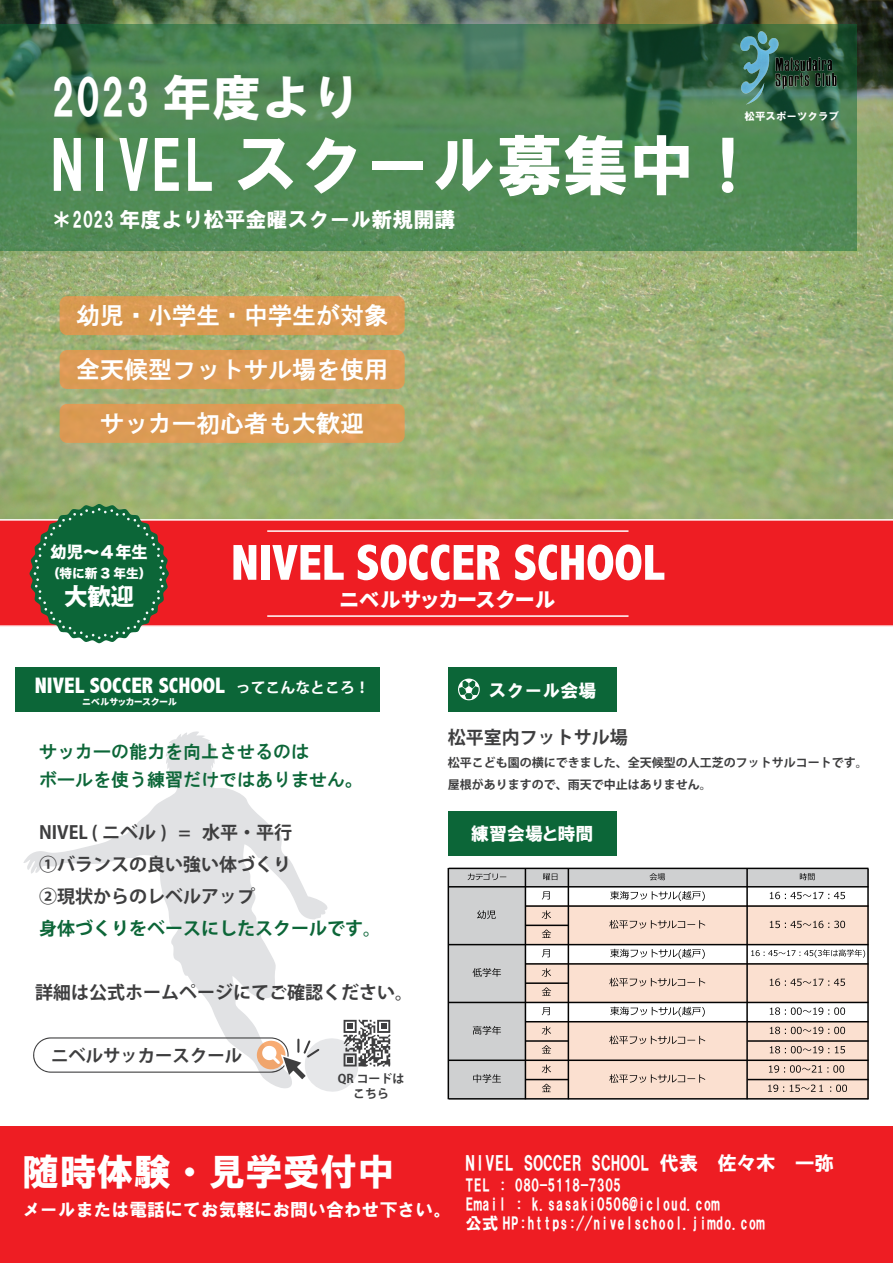
<style>
.page{position:relative;width:893px;height:1263px;background:#fff}
.page>*{position:absolute;margin:0;border:0;box-sizing:border-box;transform-origin:0 0}
.t1{font:66px "HG Soei Kakugothic UB";color:#fff}
.t2{font:800 condensed 51px "Abadi";color:#fff}
.t3{font:49.5px "HG Soei Kakugothic UB";color:#fff}
.t4{font:37.2px "HG Soei Kakugothic UB";color:#fff}
.t5{font:24px "HG Gothic E";color:#fff}
.t6{font:800 23.4px "Koz Go Pro";color:#fff}
.t7{font:800 condensed 22.35px "Abadi";color:#fff}
.t8{font:21px "HG Soei Kakugothic UB";color:#fff}
.t9{font:20.25px "Gen Shin Gothic P Heavy";color:#fff}
.t10{font:19.35px "HG Soei Kakugothic UB";color:#fff}
.t11{font:700 18px/32px "Koz Go Pro";color:#3e3e3f;text-align:justify}
.t12{font:18px/27.6px "HG Gothic E";color:#0c6638}
.t13{font:700 18px "Koz Go Pro";color:#0c6638}
.t14{font:18px "HGP Soei Kakugothic UB";color:#fff}
.t15{font:18px "HG Soei Kakugothic UB";color:#fff}
.t16{font:17.85px "HG Soei Kakugothic UB";color:#fff}
.t17{font:700 17.4px "Koz Go Pro";color:#3e3e3f}
.t18{font:16.35px/19px "HG Soei Kakugothic UB";color:#fff}
.t19{font:16.2px "Hira Kaku Std N W8";color:#fff}
.t20{font:700 14.85px "Koz Go Pro";color:#fff}
.t21{font:12.6px "Hira Kaku Std N W8";color:#fff}
.t22{font:700 12px/21.3px "Koz Go Pro";color:#3e3e3f}
.t23{font:700 11.85px/14.9px "Koz Go Pro";color:#3e3e3f;text-align:center}
.t24{font:10.5px "HG Soei Kakugothic UB";color:#fff}
.t25{font:8.85px "Gen Shin Gothic P Heavy";color:#fff}
</style>
<div class="page">
<img style="left:0;top:0;width:893px;height:519px">
<svg style="left:0;top:24px;width:857px;height:226px;background:#4c8453"></svg>
<div style="left:0;top:1126px;width:893px;height:137px;background:#ee1d23"></div>
<div style="left:0;top:519px;width:893px;height:108px;background:#ee1d23"></div>
<svg style="left:30px;top:504px;width:139px;height:139px;background:#42734d"></svg>
<svg style="left:23px;top:731px;width:305px;height:288px"></svg>
<div style="left:448px;top:667px;width:169px;height:45px;background:#0c6638"></div>
<svg style="left:458px;top:678px;width:22px;height:22px"></svg>
<svg style="left:33px;top:1019px;width:358px;height:73px"></svg>
<hr style="left:267px;top:530px;width:361px;height:2px;background:#fff">
<hr style="left:267px;top:615px;width:361px;height:2px;background:#fff">
<div style="left:60px;top:296px;width:345px;height:39px;background:#da9b53;border-radius:8px"></div>
<div style="left:60px;top:350px;width:345px;height:39px;background:#dc9b56;border-radius:8px"></div>
<div style="left:60px;top:404px;width:345px;height:39px;background:#dc9b55;border-radius:8px"></div>
<div style="left:448px;top:811px;width:169px;height:45px;background:#0c6638"></div>
<div style="left:15px;top:667px;width:364px;height:45px;background:#0c6638"></div>
<img style="left:713px;top:10px;width:158px;height:112px">
<div style="left:449px;top:869px;width:419px;height:18px;background:#cfd0d1"></div>
<div style="left:449px;top:886px;width:77px;height:20px;background:#cfd0d1"></div>
<div style="left:449px;top:906px;width:77px;height:39px;background:#cfd0d1"></div>
<div style="left:525px;top:906px;width:343px;height:39px;background:#fbe0d0"></div>
<div style="left:449px;top:944px;width:77px;height:20px;background:#cfd0d1"></div>
<div style="left:449px;top:963px;width:77px;height:40px;background:#cfd0d1"></div>
<div style="left:525px;top:963px;width:343px;height:40px;background:#fbe0d0"></div>
<div style="left:449px;top:1002px;width:77px;height:20px;background:#cfd0d1"></div>
<div style="left:449px;top:1021px;width:77px;height:78px;background:#cfd0d1"></div>
<div style="left:525px;top:1021px;width:343px;height:78px;background:#fbe0d0"></div>
<svg style="left:543px;top:873px;width:14px;height:7px"></svg>
<svg style="left:542px;top:891px;width:8px;height:8px"></svg>
<svg style="left:542px;top:910px;width:9px;height:9px"></svg>
<svg style="left:542px;top:929px;width:9px;height:9px"></svg>
<svg style="left:542px;top:949px;width:8px;height:8px"></svg>
<svg style="left:542px;top:968px;width:9px;height:9px"></svg>
<svg style="left:542px;top:987px;width:9px;height:9px"></svg>
<svg style="left:542px;top:1007px;width:8px;height:8px"></svg>
<svg style="left:542px;top:1026px;width:9px;height:8px"></svg>
<svg style="left:542px;top:1045px;width:9px;height:8px"></svg>
<svg style="left:542px;top:1065px;width:9px;height:8px"></svg>
<svg style="left:542px;top:1084px;width:9px;height:8px"></svg>
<svg style="left:473px;top:1026px;width:28px;height:8px"></svg>
<svg style="left:610px;top:949px;width:95px;height:10px"></svg>
<svg style="left:477px;top:910px;width:19px;height:9px"></svg>
<svg style="left:610px;top:891px;width:95px;height:10px"></svg>
<svg style="left:609px;top:920px;width:96px;height:8px"></svg>
<svg style="left:770px;top:1027px;width:75px;height:7px"></svg>
<svg style="left:770px;top:1046px;width:75px;height:7px"></svg>
<svg style="left:610px;top:1006px;width:95px;height:11px"></svg>
<svg style="left:800px;top:873px;width:14px;height:7px"></svg>
<svg style="left:468px;top:873px;width:38px;height:7px"></svg>
<svg style="left:649px;top:873px;width:16px;height:7px"></svg>
<svg style="left:770px;top:892px;width:75px;height:7px"></svg>
<svg style="left:751px;top:949px;width:114px;height:9px"></svg>
<svg style="left:472px;top:968px;width:29px;height:9px"></svg>
<svg style="left:609px;top:978px;width:96px;height:8px"></svg>
<svg style="left:770px;top:921px;width:75px;height:7px"></svg>
<svg style="left:770px;top:978px;width:75px;height:8px"></svg>
<svg style="left:609px;top:1036px;width:96px;height:8px"></svg>
<svg style="left:473px;top:1074px;width:28px;height:9px"></svg>
<svg style="left:609px;top:1074px;width:96px;height:9px"></svg>
<svg style="left:769px;top:1065px;width:75px;height:8px"></svg>
<svg style="left:768px;top:1084px;width:79px;height:8px"></svg>
<svg style="left:770px;top:1007px;width:75px;height:8px"></svg>
<hr style="left:526px;top:1040px;width:43px;height:2px;background:#030303">
<hr style="left:526px;top:1079px;width:43px;height:1px;background:#030303">
<hr style="left:448px;top:868px;width:1px;height:231px;background:#030303">
<hr style="left:525px;top:869px;width:1px;height:230px;background:#030303">
<hr style="left:568px;top:869px;width:1px;height:230px;background:#030303">
<hr style="left:746px;top:869px;width:2px;height:230px;background:#030303">
<hr style="left:867px;top:869px;width:1px;height:230px;background:#030303">
<hr style="left:449px;top:868px;width:419px;height:1px;background:#030303">
<hr style="left:449px;top:886px;width:419px;height:1px;background:#030303">
<hr style="left:526px;top:905px;width:342px;height:2px;background:#030303">
<hr style="left:526px;top:924px;width:43px;height:2px;background:#030303">
<hr style="left:449px;top:944px;width:419px;height:1px;background:#030303">
<hr style="left:526px;top:963px;width:342px;height:2px;background:#030303">
<hr style="left:526px;top:982px;width:43px;height:2px;background:#030303">
<hr style="left:449px;top:1002px;width:419px;height:1px;background:#030303">
<hr style="left:526px;top:1021px;width:342px;height:1px;background:#030303">
<hr style="left:747px;top:1040px;width:121px;height:2px;background:#030303">
<hr style="left:449px;top:1059px;width:419px;height:2px;background:#030303">
<hr style="left:747px;top:1079px;width:121px;height:1px;background:#030303">
<hr style="left:449px;top:1098px;width:419px;height:1px;background:#030303">
<h3 class="t3" style="left:51px;top:73px;width:311px">2023 年度より</h3>
<h1 class="t1" style="left:51px;top:132px;width:711px">NIVEL スクール募集中！</h1>
<p class="t8" style="left:51px;top:209px;width:406px">＊2023 年度より松平金曜スクール新規開講</p>
<p class="t24" style="left:745px;top:111px;width:96px">松平スポーツクラブ</p>
<h3 class="t5" style="left:76px;top:304px;width:314px">幼児・小学生・中学生が対象</h3>
<h3 class="t5" style="left:76px;top:357px;width:314px">全天候型フットサル場を使用</h3>
<h3 class="t5" style="left:100px;top:411px;width:265px">サッカー初心者も大歓迎</h3>
<p class="t19" style="left:51px;top:543px;width:99px">幼児～４年生</p>
<p class="t21" style="left:47px;top:566px;width:106px">（特に新 3 年生）</p>
<h3 class="t6" style="left:64px;top:581px;width:72px">大歓迎</h3>
<h2 class="t2" style="left:231px;top:533px;width:434px">NIVEL SOCCER SCHOOL</h2>
<p class="t9" style="left:340px;top:583px;width:218px">ニベルサッカースクール</p>
<h3 class="t7" style="left:35px;top:672px;width:191px">NIVEL SOCCER SCHOOL</h3>
<p class="t25" style="left:83px;top:694px;width:96px">ニベルサッカースクール</p>
<p class="t20" style="left:236px;top:678px;width:136px">ってこんなところ！</p>
<p class="t15" style="left:488px;top:682px;width:109px">スクール会場</p>
<p class="t12" style="left:39px;top:738px;width:326px">サッカーの能力を向上させるのは<br>ボールを使う練習だけではありません。</p>
<p class="t11" style="left:39px;top:818px;width:255px">NIVEL ( ニベル ) = 水平・平行①バランスの良い強い体づくり②現状からのレベルアップ</p>
<p class="t13" style="left:39px;top:916px;width:343px">身体づくりをベースにしたスクールです。</p>
<p class="t11" style="left:35px;top:977px;width:379px">詳細は公式ホームページにてご確認ください。</p>
<p class="t17" style="left:51px;top:1045px;width:192px">ニベルサッカースクール</p>
<p class="t23" style="left:338px;top:1072px;width:68px">QR コードはこちら</p>
<p class="t11" style="left:448px;top:723px;width:181px">松平室内フットサル場</p>
<p class="t22" style="left:448px;top:753px;width:421px">松平こども園の横にできました、全天候型の人工芝のフットサルコートです。屋根がありますので、雨天で中止はありません。</p>
<p class="t14" style="left:471px;top:824px;width:124px">練習会場と時間</p>
<h3 class="t4" style="left:22px;top:1153px;width:374px">随時体験・見学受付中</h3>
<p class="t16" style="left:22px;top:1201px;width:431px">メールまたは電話にてお気軽にお問い合わせ下さい。</p>
<p class="t10" style="left:466px;top:1153px;width:370px">NIVEL SOCCER SCHOOL 代表　佐々木 一弥</p>
<p class="t18" style="left:466px;top:1176px;width:301px">TEL : 080-5118-7305　<br>Email : k.sasaki0506@icloud.com<br>公式 HP:https://nivelschool.jimdo.com</p>
</div>
